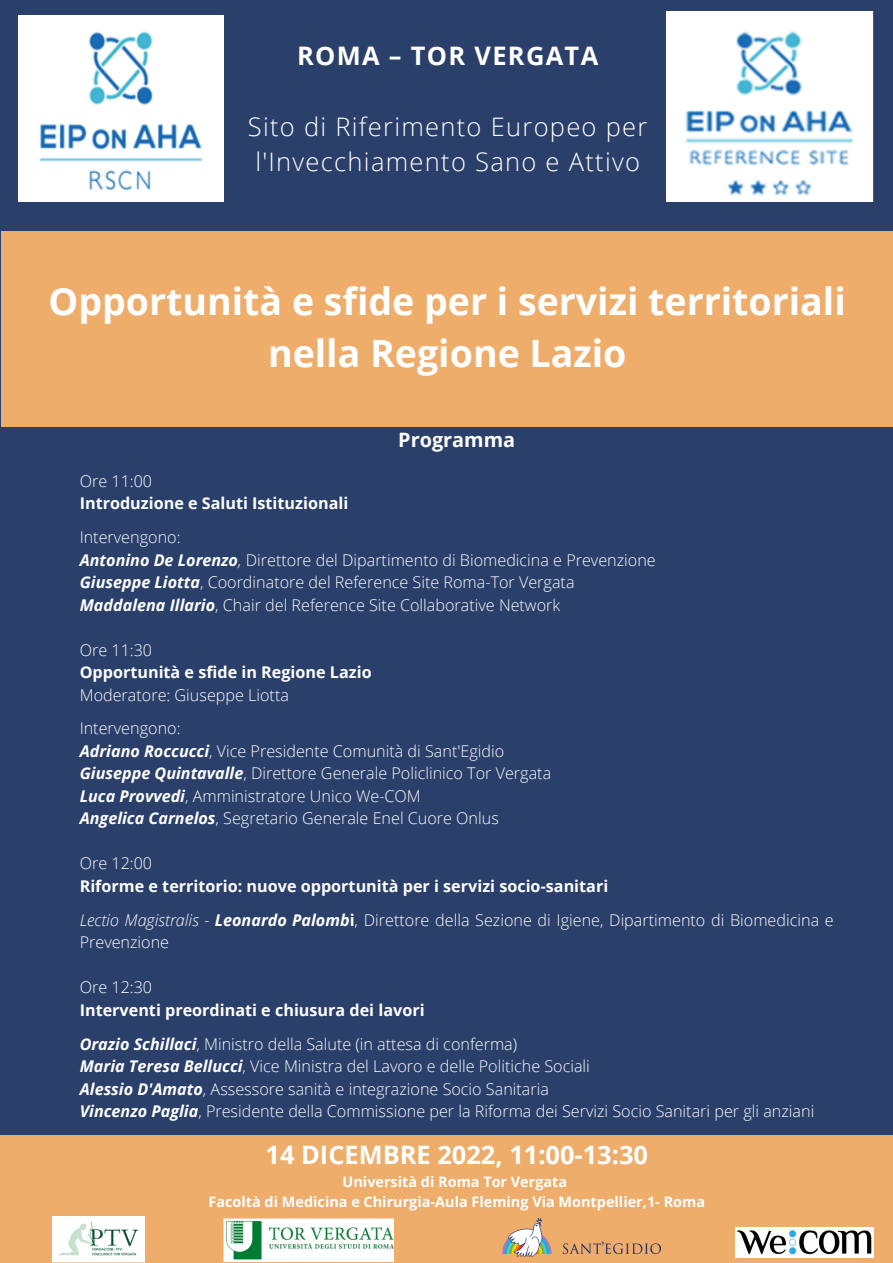
<style>
.page{position:relative;width:893px;height:1263px;background:#2a3f6a}
.page>*{position:absolute;margin:0;border:0;box-sizing:border-box;transform-origin:0 0}
.t1{font:700 37.5px/52.3px "Open Sans";color:#fff;text-align:center}
.t2{font:300 25.5px/35.5px "Open Sans";letter-spacing:.05em;color:#fff}
.t3{font:700 25.5px "Open Sans";letter-spacing:.05em;color:#fff}
.t4{font:700 25.42px "Open Sans";color:#fff}
.t5{font:700 19.88px "Open Sans";color:#fff}
.t6{font:300 16.2px/22.5px "Open Sans";color:#fff}
.t7{font:700 16.2px/33.8px "Open Sans";color:#fff}
.t8{font:700 14.4px/20px "Open Sans";color:#fff;text-align:center}
.s1{font-weight:700;font-style:italic}
.s2{font-style:italic}
.s3{font-weight:300;font-style:italic}
.s4{font-weight:300}
.s5{font-weight:700}
</style>
<div class="page">
<div style="left:0;top:1135px;width:893px;height:128px;background:#eead6a"></div>
<img style="left:53px;top:1217px;width:92px;height:46px">
<img style="left:224px;top:1218px;width:170px;height:43px">
<div style="left:1px;top:231px;width:892px;height:196px;background:#eead6a"></div>
<img style="left:503px;top:1218px;width:158px;height:39px">
<img style="left:735px;top:1227px;width:138px;height:30px">
<img style="left:18px;top:15px;width:206px;height:186px">
<img style="left:666px;top:11px;width:207px;height:190px">
<h2 class="t3" style="left:297px;top:38px;width:303px">ROMA – TOR VERGATA</h2>
<h2 class="t2" style="left:248px;top:108px;width:401px">Sito di Riferimento Europeo per l'Invecchiamento Sano e Attivo</h2>
<h1 class="t1" style="left:49px;top:274px;width:798px">Opportunità e sfide per i servizi territoriali nella Regione Lazio</h1>
<p class="t5" style="left:398px;top:425px;width:118px">Programma</p>
<p class="t6" style="left:80px;top:469px;width:74px">Ore 11:00</p>
<p class="t7" style="left:80px;top:486px;width:270px">Introduzione e Saluti Istituzionali</p>
<p class="t6" style="left:80px;top:525px;width:577px">Intervengono:<br><span class="s1">Antonino De Lorenzo</span><span class="s2">,</span> Direttore del Dipartimento di Biomedicina e Prevenzione <span class="s1">Giuseppe Liotta</span>, Coordinatore del Reference Site Roma-Tor Vergata <span class="s1">Maddalena Illario</span>, Chair del Reference Site Collaborative Network</p>
<p class="t6" style="left:80px;top:638px;width:74px">Ore 11:30</p>
<p class="t7" style="left:80px;top:655px;width:293px">Opportunità e sfide in Regione Lazio</p>
<p class="t6" style="left:80px;top:677px;width:211px;line-height:33.8px">Moderatore: Giuseppe Liotta<br>Intervengono:</p>
<p class="t6" style="left:80px;top:739px;width:473px"><span class="s1">Adriano Roccucci</span>, Vice Presidente Comunità di Sant'Egidio <span class="s1">Giuseppe Quintavalle</span>, Direttore Generale Policlinico Tor Vergata <span class="s1">Luca Provvedi</span>, Amministratore Unico We-COM<br><span class="s1">Angelica Carnelos</span>, Segretario Generale Enel Cuore Onlus</p>
<p class="t6" style="left:80px;top:852px;width:74px">Ore 12:00</p>
<p class="t7" style="left:80px;top:869px;width:755px">Riforme e territorio: nuove opportunità per i servizi socio-sanitari<br><span class="s3">Lectio Magistralis -</span> <span class="s2">Leonardo Palomb</span>i<span class="s4">, Direttore della Sezione di Igiene, Dipartimento di Biomedicina e</span></p>
<p class="t6" style="left:80px;top:931px;width:91px">Prevenzione</p>
<p class="t6" style="left:80px;top:976px;width:74px">Ore 12:30</p>
<p class="t6" style="left:80px;top:992px;width:439px;line-height:33.8px"><span class="s5">Interventi preordinati e chiusura dei lavori<br></span><span class="s1">Orazio Schillaci</span>, Ministro della Salute (in attesa di conferma)</p>
<p class="t6" style="left:80px;top:1054px;width:736px"><span class="s1">Maria Teresa Bellucci</span>, Vice Ministra del Lavoro e delle Politiche Sociali<br><span class="s1">Alessio D'Amato</span>, Assessore sanità e integrazione Socio Sanitaria<br><span class="s1">Vincenzo Paglia</span>, Presidente della Commissione per la Riforma dei Servizi Socio Sanitari per gli anziani</p>
<h3 class="t4" style="left:265px;top:1136px;width:384px">14 DICEMBRE 2022, 11:00-13:30</h3>
<p class="t8" style="left:208px;top:1171px;width:498px">Università di Roma Tor Vergata<br>Facoltà di Medicina e Chirurgia-Aula Fleming Via Montpellier,1- Roma</p>
</div>
